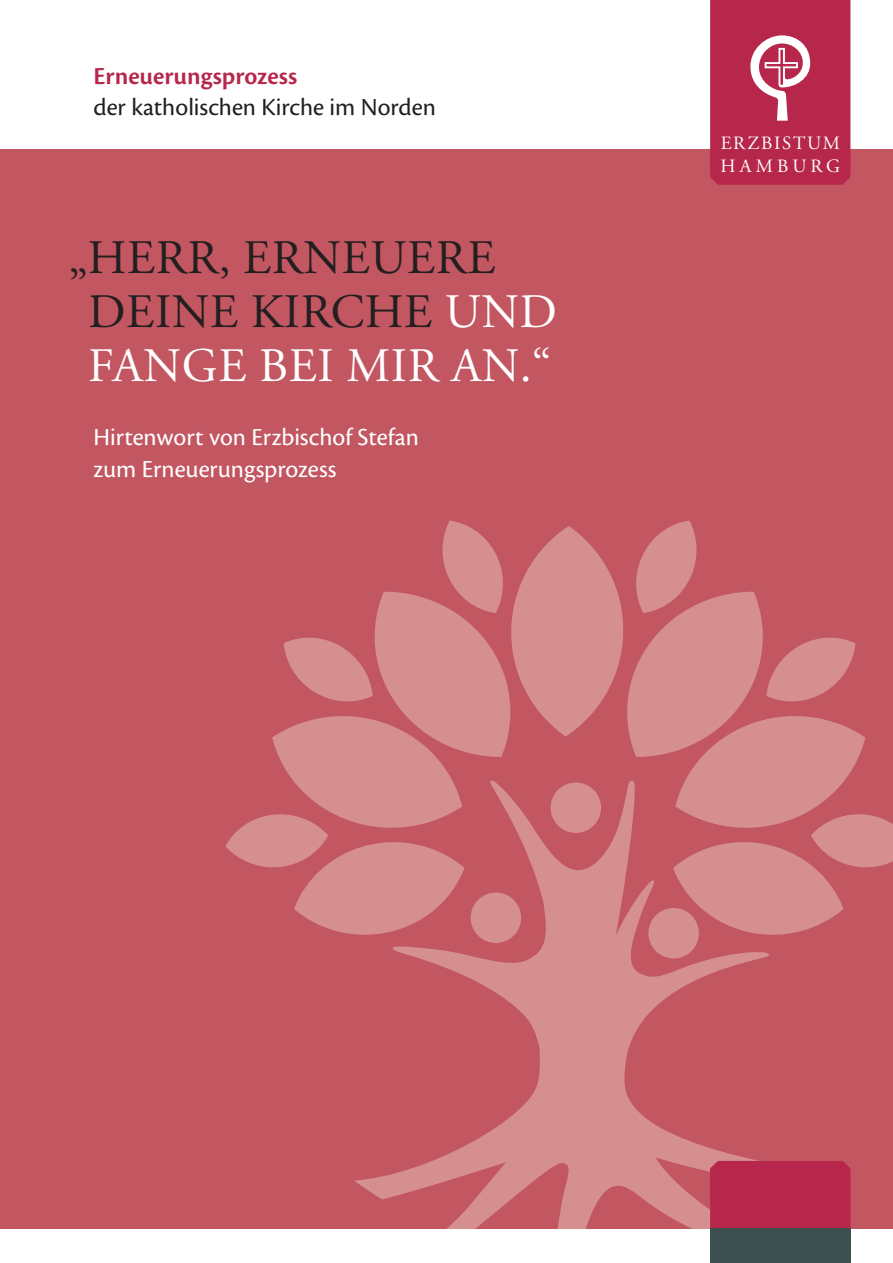
<style>
.page{position:relative;width:893px;height:1263px;background:#fff}
.page>*{position:absolute;margin:0;border:0;box-sizing:border-box;transform-origin:0 0}
.t1{font:48px/54px "Adobe Garamond Pro";letter-spacing:.015em;color:#231f20}
.t2{font:25.5px/31.5px "Cronos Pro";color:#fff}
.t3{font:25.5px "Cronos Pro";color:#231f20}
.t4{font:600 25.5px "Cronos Pro";color:#b6274b}
.EB_HH_Abbinder_A4{font:18.75px "Adobe Garamond Pro";letter-spacing:.1em;color:#fff}
.EB_HH_Abbinder_A4-2{font:18.75px "Adobe Garamond Pro";letter-spacing:.22em;color:#fff}
.s1{color:#fff}
</style>
<div class="page">
<div style="left:0;top:149px;width:893px;height:1080px;background:#c25661"></div>
<svg style="left:392px;top:939px;width:377px;height:144px"></svg>
<svg style="left:354px;top:1083px;width:405px;height:146px"></svg>
<svg style="left:225px;top:520px;width:668px;height:419px"></svg>
<svg style="left:710px;top:0;width:140px;height:185px;background:#bb3557"></svg>
<div style="left:710px;top:1161px;width:140px;height:68px;background:#b6274b"></div>
<div style="left:710px;top:1229px;width:140px;height:34px;background:#3d4f51"></div>
<p class="t4" style="left:94px;top:61px;width:205px">Erneuerungsprozess</p>
<p class="t3" style="left:94px;top:93px;width:344px">der katholischen Kirche im Norden</p>
<p class="t1" style="left:88px;top:232px;width:470px;text-indent:-19px">„HERR, ERNEUERE<br>DEINE KIRCHE <span class="s1">UND<br>FANGE BEI MIR AN.“</span></p>
<p class="t2" style="left:94px;top:421px;width:327px">Hirtenwort von Erzbischof Stefan zum Erneuerungsprozess</p>
<p class="EB_HH_Abbinder_A4" style="left:721px;top:132px;width:121px">ERZBISTUM</p>
<p class="EB_HH_Abbinder_A4-2" style="left:720px;top:155px;width:121px">HAMBURG</p>
</div>
